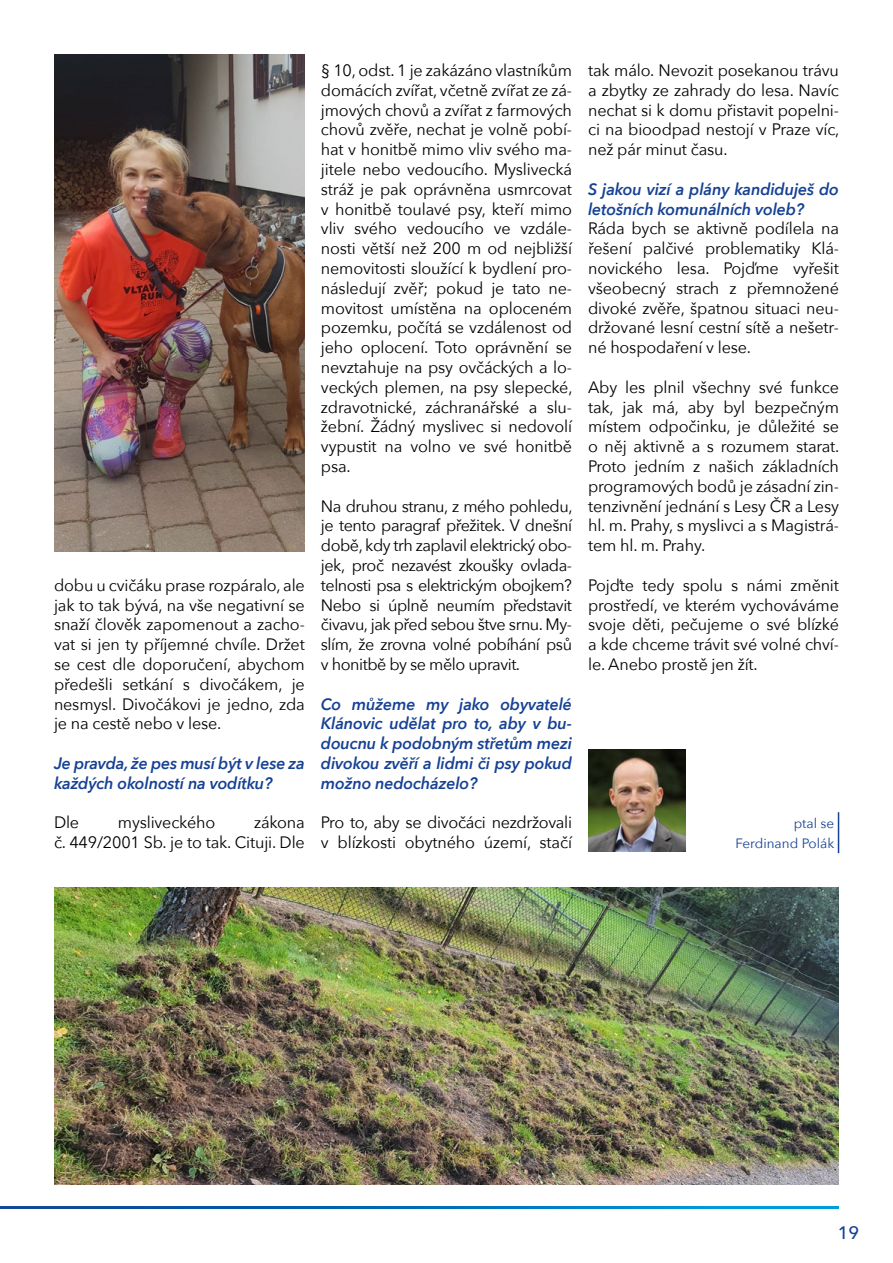
<style>
.page{position:relative;width:893px;height:1263px;background:#fff}
.page>*{position:absolute;margin:0;border:0;box-sizing:border-box;transform-origin:0 0}
.t1{font:500 18px "Avenir Next";color:#164194}
.t2{font:16.5px/19.8px "Avenir Next";letter-spacing:-.01em;color:#000;text-align:justify}
.t3{font:italic 600 16.5px/19.8px "Avenir Next";letter-spacing:-.01em;color:#164194}
.t4{font:13.5px/19.8px "Avenir Next";color:#164194;text-align:right}
</style>
<div class="page">
<svg style="left:0;top:1207px;width:839px;height:2px;background:#036fb7"></svg>
<hr style="left:838px;top:812px;width:1px;height:41px;background:#164194">
<img style="left:54px;top:54px;width:251px;height:497px">
<img style="left:588px;top:749px;width:98px;height:102px">
<img style="left:54px;top:888px;width:785px;height:297px">
<p class="t2" style="left:54px;top:574px;width:252px">dobu u cvičáku prase rozpáralo, ale jak to tak bývá, na vše negativní se snaží člověk zapomenout a zacho&shy;vat si jen ty příjemné chvíle. Držet se cest dle doporučení, abychom předešli setkání s divočákem, je nesmysl. Divočákovi je jedno, zda je na cestě nebo v lese.</p>
<p class="t3" style="left:54px;top:753px;width:252px">Je pravda, že pes musí být v lese za každých okolností na vodítku?</p>
<p class="t2" style="left:54px;top:812px;width:27px">Dle</p>
<p class="t2" style="left:118px;top:812px;width:99px">mysliveckého</p>
<p class="t2" style="left:54px;top:812px;width:252px;text-align:right">zákona<br>č. 449/2001 Sb. je to tak. Cituji. Dle</p>
<p class="t2" style="left:321px;top:60px;width:253px">§ 10, odst. 1 je zakázáno vlastníkům domácích zvířat, včetně zvířat ze zá&shy;jmových chovů a zvířat z farmových chovů zvěře, nechat je volně pobí&shy;hat v honitbě mimo vliv svého ma&shy;jitele nebo vedoucího. Myslivecká stráž je pak oprávněna usmrcovat v honitbě toulavé psy, kteří mimo vliv svého vedoucího ve vzdále&shy;nosti větší než 200 m od nejbližší nemovitosti sloužící k bydlení pro&shy;následují zvěř; pokud je tato ne&shy;movitost umístěna na oploceném pozemku, počítá se vzdálenost od jeho oplocení. Toto oprávnění se nevztahuje na psy ovčáckých a lo&shy;veckých plemen, na psy slepecké, zdravotnické, záchranářské a slu&shy;žební. Žádný myslivec si nedovolí vypustit na volno ve své honitbě psa.</p>
<p class="t2" style="left:321px;top:495px;width:253px">Na druhou stranu, z mého pohledu, je tento paragraf přežitek. V dnešní době, kdy trh zaplavil elektrický obo&shy;jek, proč nezavést zkoušky ovlada&shy;telnosti psa s elektrickým obojkem?<br>Nebo si úplně neumím představit čivavu, jak před sebou štve srnu. My&shy;slím, že zrovna volné pobíhání psů v honitbě by se mělo upravit.</p>
<p class="t3" style="left:321px;top:693px;width:253px;text-align:justify">Co můžeme my jako obyvatelé Klánovic udělat pro to, aby v bu&shy;doucnu k podobným střetům mezi divokou zvěří a lidmi či psy pokud možno nedocházelo?</p>
<p class="t2" style="left:321px;top:812px;width:253px">Pro to, aby se divočáci nezdržovali v blízkosti obytného území, stačí</p>
<p class="t2" style="left:588px;top:60px;width:253px">tak málo. Nevozit posekanou trávu a zbytky ze zahrady do lesa. Navíc nechat si k domu přistavit popelni&shy;ci na bioodpad nestojí v Praze víc, než pár minut času.</p>
<p class="t3" style="left:588px;top:179px;width:252px">S jakou vizí a plány kandiduješ do letošních komunálních voleb?</p>
<p class="t2" style="left:588px;top:218px;width:252px">Ráda bych se aktivně podílela na řešení palčivé problematiky Klá&shy;novického lesa. Pojďme vyřešit všeobecný strach z přemnožené divoké zvěře, špatnou situaci neu&shy;držované lesní cestní sítě a nešetr&shy;né hospodaření v lese.</p>
<p class="t2" style="left:588px;top:376px;width:253px">Aby les plnil všechny své funkce tak, jak má, aby byl bezpečným místem odpočinku, je důležité se o něj aktivně a s rozumem starat.<br>Proto jedním z našich základních programových bodů je zásadní zin&shy;tenzivnění jednání s Lesy ČR a Lesy hl. m. Prahy, s myslivci a s Magistrá&shy;tem hl. m. Prahy.</p>
<p class="t2" style="left:588px;top:574px;width:252px">Pojďte tedy spolu s námi změnit prostředí, ve kterém vychováváme svoje děti, pečujeme o své blízké a kde chceme trávit své volné chví&shy;le. Anebo prostě jen žít.</p>
<p class="t4" style="left:735px;top:813px;width:100px">ptal se<br>Ferdinand Polák</p>
<p class="t1" style="left:838px;top:1217px;width:23px">19</p>
</div>
